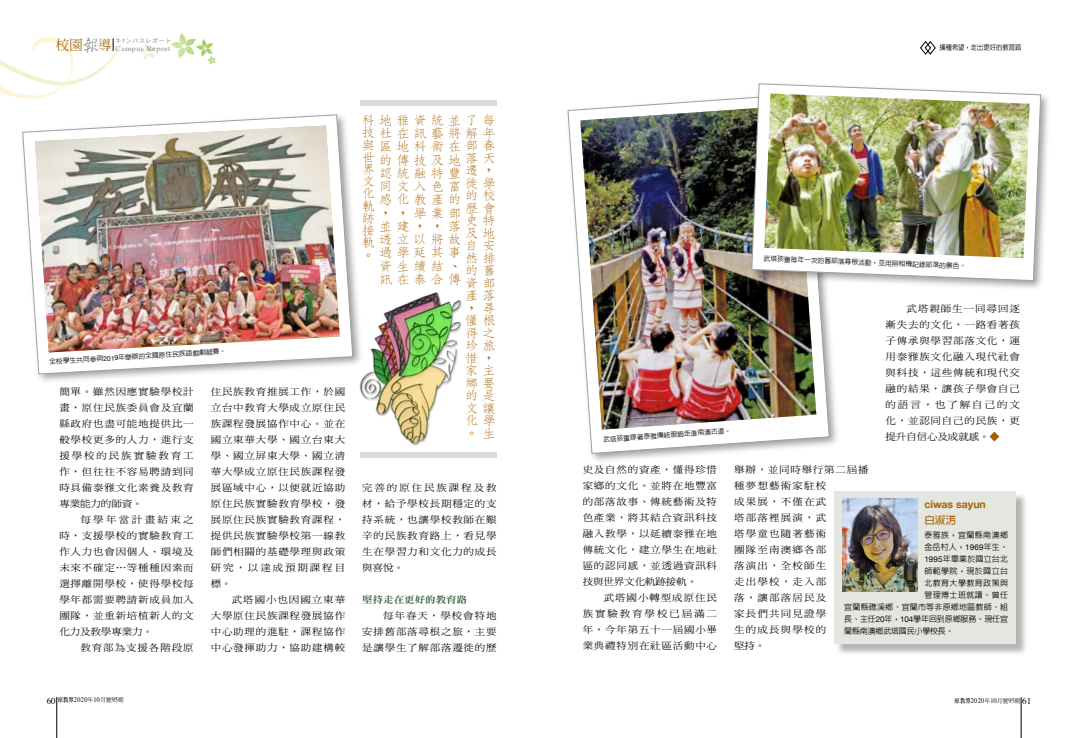
<style>
.page{position:relative;width:1078px;height:738px;background:#fff}
.page>*{position:absolute;margin:0;border:0;box-sizing:border-box;transform-origin:0 0}
.t1{font:300 12.6px/12.5px "AR Fang Song B5 HK";color:#a76000;scale:1.11 1}
.t2{font:700 10.5px "Helvetica Neue";color:#a76000}
.t3{font:700 10.5px "AR Hei B5";color:#a76000}
.t4{font:9.4px/16px "DF Ming Std W5";letter-spacing:.07em;color:#000;text-align:justify;scale:1.11 1}
.t5{font:9.4px/16px "DF Ming Std W5";letter-spacing:.11em;color:#000;scale:1.11 1}
.t6{font:9.4px "DF Ming Std W5";letter-spacing:.09em;color:#000;scale:1.11 1}
.t7{font:9.4px "DF Ming Std W9";color:#396545;scale:1.11 1}
.t8{font:500 8px "AR Hei B5";letter-spacing:.025em;color:#000}
.t9{font:500 8px "AR Hei B5";letter-spacing:.05em;color:#000}
.t10{font:500 8px "AR Hei B5";letter-spacing:-.015em;color:#000}
.t11{font:500 8px "AR Hei B5";letter-spacing:-.025em;color:#000}
.t12{font:7.2px "Times";letter-spacing:.05em;color:#898989;scale:1.11 1}
.t13{font:7px "Times";letter-spacing:.05em;color:#000;scale:.9 1}
.t14{font:500 7px "AR Hei B5";color:#000;scale:.9 1}
.t15{font:500 6.8px "AR Hei B5";color:#000}
.t16{font:500 6.7px "AR Hei B5";color:#000}
.t17{font:6px "Heisei Kaku Go Std W3";letter-spacing:.1em;color:#898989}
.s1{font-family:"AR Xing Shu B5";font-weight:500;font-size:18.5px}
.s2{font-family:"Helvetica Neue";font-weight:400}
.s3{font-size:9px}
.s4{font-family:"AR Ming B5";font-weight:800;font-size:6px}
.s5{font-family:"DF Ming Std W5";font-size:6px}
</style>
<div class="page">
<svg style="left:170px;top:33px;width:46px;height:32px"></svg>
<svg style="left:139px;top:43px;width:16px;height:18px"></svg>
<hr style="left:57px;top:696px;width:1px;height:41px;background:#000">
<hr style="left:1020px;top:696px;width:1px;height:41px;background:#000">
<svg style="left:0;top:37px;width:122px;height:62px"></svg>
<svg style="left:920px;top:41px;width:16px;height:14px"></svg>
<svg style="left:989px;top:431px;width:10px;height:10px"></svg>
<div style="left:360px;top:451px;width:137px;height:6px;background:#dbdbdb"></div>
<div style="left:360px;top:100px;width:137px;height:6px;background:#dbdbdb"></div>
<img style="left:359px;top:292px;width:103px;height:154px">
<div style="left:835px;top:492px;width:192px;height:163px;background:#000;opacity:.3"></div>
<div style="left:833px;top:490px;width:181px;height:153px;background:#e4e7e0"></div>
<img style="left:842px;top:498px;width:75px;height:93px">
<div style="left:20px;top:112px;width:343px;height:272px;background:#000;opacity:.38"></div>
<svg style="left:23px;top:115px;width:330px;height:259px"></svg>
<img style="left:35px;top:125px;width:304px;height:227px">
<div style="left:564px;top:91px;width:275px;height:372px;background:#000;opacity:.38"></div>
<svg style="left:567px;top:94px;width:262px;height:359px"></svg>
<img style="left:580px;top:105px;width:236px;height:324px">
<div style="left:748px;top:81px;width:303px;height:210px;background:#000;opacity:.38"></div>
<svg style="left:751px;top:84px;width:289px;height:196px"></svg>
<img style="left:764px;top:93px;width:265px;height:165px">
<p class="t12" style="left:56px;top:42px;width:105px"><sup>校園</sup><span class="s1">報</span><sup>導</sup> Campus Report</p>
<p class="t17" style="left:116px;top:37px;width:57px">キﾔンパスレポート</p>
<p class="t16" style="left:49px;top:359px;width:179px;rotate:-4deg">全校學生共同參與<span class="s2">2019</span>年舉辦的全國原住民族語戲劇競賽。</p>
<p class="t4" style="left:59px;top:383px;width:123px">簡單。雖然因應實驗學校計畫，原住民族委員會及宜蘭縣政府也盡可能地提供比一般學校更多的人力，進行支援學校的民族實驗教育工作，但往往不容易聘請到同時具備泰雅文化素養及教育專業能力的師資。</p>
<p class="t4" style="left:59px;top:511px;width:123px;text-indent:21px">每學年當計畫結束之時，支援學校的實驗教育工作人力也會因個人、環境及未來不確定⋯等種種因素而選擇離開學校，使得學校每學年都需要聘請新成員加入團隊，並重新培植新人的文化力及教學專業力。</p>
<p class="t6" style="left:80px;top:642px;width:104px">教育部為支援各階段原</p>
<p class="t4" style="left:211px;top:383px;width:123px">住民族教育推展工作，於國立台中教育大學成立原住民族課程發展協作中心。並在國立東華大學、國立台東大學、國立屏東大學、國立清華大學成立原住民族課程發展區域中心，以便就近協助原住民族實驗教育學校，發展原住民族實驗教育課程，提供民族實驗學校第一線教師們相關的基礎學理與政策研究，以達成預期課程目標。</p>
<p class="t4" style="left:211px;top:591px;width:123px;text-indent:21px">武塔國小也因國立東華大學原住民族課程發展協作中心助理的進駐，課程協作中心發揮助力，協助建構較</p>
<h1 class="t1" style="left:361px;top:114px;width:121px;line-height:13.2px">科地雅資統並了<br>技社在訊藝將解年</h1>
<h1 class="t1" style="left:361px;top:138px;width:13px;line-height:12.2px;text-align:justify">與世界文化軌跡接軌。</h1>
<h1 class="t1" style="left:379px;top:140px;width:75px;line-height:13.2px">區地科術在的傳技及地認統融特豐同<br>感化教產的，<br>並建，<br>透立以<br>過學延其事資生續結、訊在泰合傳</h1>
<h1 class="t1" style="left:482px;top:114px;width:13px">每</h1>
<h1 class="t1" style="left:465px;top:139px;width:29px">部春落天遷，徙學的校歷會史特及地自<br>然排的舊資部產落，<br>懂根得之珍旅惜，家主鄉要的是文讓化學。</h1>
<h1 class="t1" style="left:396px;top:173px;width:59px;line-height:26.4px">文入色富，</h1>
<h1 class="t1" style="left:430px;top:206px;width:28px;line-height:13.2px;text-indent:-17px">學業部，<br>將故</h1>
<h1 class="t1" style="left:447px;top:220px;width:13px">落</h1>
<h1 class="t1" style="left:482px;top:239px;width:13px">安</h1>
<h1 class="t1" style="left:482px;top:301px;width:13px">尋</h1>
<h1 class="t1" style="left:482px;top:426px;width:12px">生</h1>
<p class="t4" style="left:362px;top:479px;width:123px">完善的原住民族課程及教材，給予學校長期穩定的支持系統，也讓學校教師在艱辛的民族教育路上，看見學生在學習力和文化力的成長與喜悅。</p>
<p class="t7" style="left:362px;top:594px;width:96px">堅持走在更好的教育路</p>
<p class="t4" style="left:362px;top:607px;width:123px;text-indent:21px">每年春天，學校會特地安排舊部落尋根之旅，主要是讓學生了解部落遷徙的歷</p>
<p class="t14" style="left:939px;top:44px;width:93px">播種希望，走出更好的教育路</p>
<p class="t16" style="left:602px;top:436px;width:130px;rotate:-4deg">武塔孩童穿著泰雅傳統服飾走進南澳古道。</p>
<p class="t15" style="left:763px;top:255px;width:204px;rotate:2deg">武塔孩童每年一次的舊部落尋根活動，並用照相機記錄部落的景色。</p>
<p class="t4" style="left:885px;top:300px;width:123px;text-indent:21px">武塔親師生一同尋回逐漸失去的文化，一路看著孩子傳承與學習部落文化，運用泰雅族文化融入現代社會與科技，這些傳統和現代交融的結果，讓孩子學會自己的語言，也了解自己的文化，並認同自己的民族，更提升自信心及成就感。</p>
<p class="t4" style="left:582px;top:460px;width:123px">史及自然的資產，懂得珍惜家鄉的文化。並將在地豐富的部落故事、傳統藝術及特色產業，將其結合資訊科技融入教學，以延續泰雅在地傳統文化，建立學生在地社區的認同感，並透過資訊科技與世界文化軌跡接軌。</p>
<p class="t4" style="left:582px;top:588px;width:123px;text-indent:21px">武塔國小轉型成原住民族實驗教育學校已屆滿二年，今年第五十一屆國小畢業典禮特別在社區活動中心</p>
<p class="t5" style="left:734px;top:460px;width:123px">舉辦，並同時舉行第二屆播種夢想藝術家駐校<br>成果展，不僅在武<br>塔部落裡展演，武<br>塔學童也隨著藝術<br>團隊至南澳鄉各部<br>落演出，全校師生<br>走出學校，走入部<br>落，讓部落居民及<br>家長們共同見證學<br>生的成長與學校的<br>堅持。</p>
<p class="t2" style="left:924px;top:495px;width:63px">ciwas sayun</p>
<p class="t3" style="left:924px;top:514px;width:33px">白淑淓</p>
<p class="t9" style="left:924px;top:530px;width:85px">泰雅族，宜蘭縣南澳鄉</p>
<p class="t8" style="left:924px;top:542px;width:85px">金岳村人，<span class="s2">1969</span>年生。</p>
<p class="t8" style="left:924px;top:554px;width:85px"><span class="s2">1995</span>年畢業於國立台北</p>
<p class="t9" style="left:924px;top:566px;width:85px">師範學院，現於國立台</p>
<p class="t9" style="left:924px;top:578px;width:85px">北教育大學教育政策與</p>
<p class="t9" style="left:924px;top:590px;width:85px">管理博士班就讀。曾任</p>
<p class="t8" style="left:844px;top:602px;width:165px">宜蘭縣礁溪鄉、宜蘭市等非原鄉地區教師、組</p>
<p class="t10" style="left:844px;top:614px;width:165px">長、主任<span class="s2">20</span>年，<span class="s2">104</span>學年回到原鄉服務。現任宜</p>
<p class="t11" style="left:844px;top:626px;width:111px">蘭縣南澳鄉武塔國民小學校長。</p>
<p class="t13" style="left:47px;top:693px;width:87px"><span class="s3">60</span> <span class="s4">原教界</span>2020<span class="s5">年</span>10<span class="s5">月號</span>95<span class="s5">期</span></p>
<p class="t13" style="left:954px;top:693px;width:87px"><span class="s4">原教界</span>2020<span class="s5">年</span>10<span class="s5">月號</span>95<span class="s5">期</span> <span class="s3">61</span></p>
</div>
